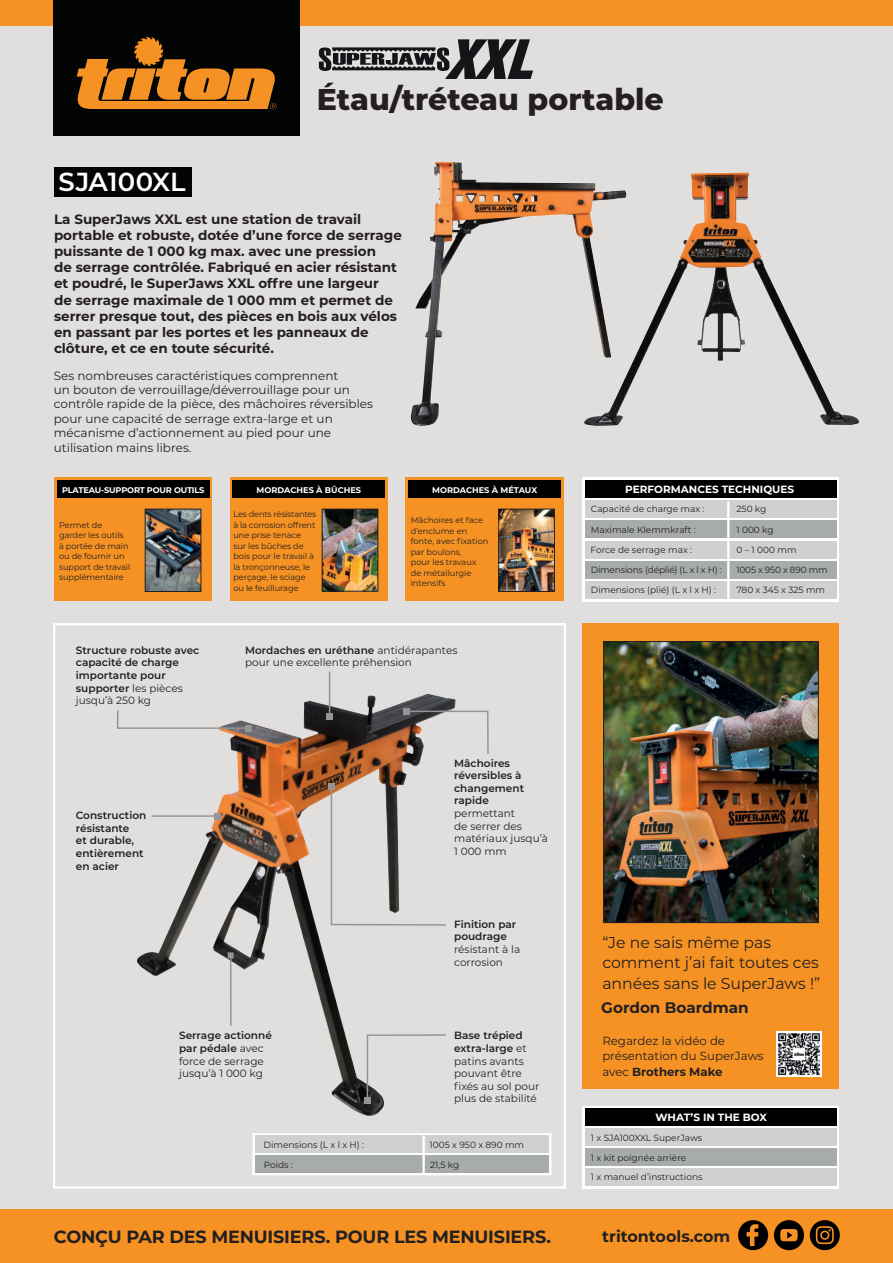
<style>
.page{position:relative;width:893px;height:1263px;background:#fff}
.page>*{position:absolute;margin:0;border:0;box-sizing:border-box;transform-origin:0 0}
.t1{font:800 30px "Montserrat";color:#231f20}
.t2{font:600 25.95px "Montserrat";color:#fff}
.t3{font:700 17.7px "Montserrat";letter-spacing:-.01em;color:#231f20}
.t4{font:700 15.9px "Montserrat";color:#231f20}
.t5{font:15.75px/20.9px "Montserrat";color:#231f20}
.t6{font:700 15.3px "Montserrat";color:#231f20}
.t7{font:700 13.5px/16.2px "Montserrat";color:#231f20}
.t8{font:12px/14.4px "Montserrat";color:#231f20}
.t9{font:11.7px/15.5px "Montserrat";color:#231f20}
.t10{font:10.5px/12.6px "Montserrat";color:#231f20}
.t11{font:600 10.5px/12.6px "Montserrat";color:#231f20}
.t12{font:700 10.5px "Montserrat";color:#fff}
.t13{font:9px/19.5px "Montserrat";color:#231f20}
.t14{font:9px "Montserrat";letter-spacing:-.02em;color:#231f20}
.t15{font:8.25px/10.5px "Montserrat";letter-spacing:-.01em;color:#231f20}
.t16{font:700 8.25px "Montserrat";letter-spacing:-.01em;color:#fff}
.s1{font-weight:400}
.s2{font-weight:600}
.s3{font-weight:700}
</style>
<div class="page">
<div style="left:0;top:1px;width:893px;height:1262px;background:#e1dfde"></div>
<div style="left:53px;top:623px;width:513px;height:566px;border:2px solid #fff"></div>
<div style="left:0;top:0;width:893px;height:26px;background:#f59223"></div>
<div style="left:53px;top:0;width:247px;height:136px;background:#030505"></div>
<svg style="left:76px;top:37px;width:200px;height:72px"></svg>
<div style="left:0;top:1209px;width:893px;height:54px;background:#f59223"></div>
<svg style="left:738px;top:1220px;width:30px;height:30px"></svg>
<svg style="left:774px;top:1220px;width:30px;height:30px"></svg>
<svg style="left:810px;top:1220px;width:30px;height:30px"></svg>
<div style="left:583px;top:1106px;width:256px;height:83px;background:#fff"></div>
<div style="left:585px;top:1108px;width:252px;height:18px;background:#000001"></div>
<div style="left:585px;top:1128px;width:252px;height:18px;background:#cfd1d0"></div>
<div style="left:585px;top:1148px;width:252px;height:18px;background:#a8abab"></div>
<div style="left:585px;top:1168px;width:252px;height:18px;background:#cfd1d0"></div>
<div style="left:583px;top:623px;width:256px;height:466px;background:#f59223"></div>
<svg style="left:252px;top:1133px;width:299px;height:42px;background:#f7f7f7"></svg>
<div style="left:255px;top:1136px;width:294px;height:17px;background:#cfd1d0"></div>
<div style="left:255px;top:1155px;width:293px;height:18px;background:#a8abab"></div>
<hr style="left:422px;top:1135px;width:3px;height:40px;background:#fff">
<div style="left:54px;top:477px;width:158px;height:123px;background:#f59223"></div>
<div style="left:230px;top:477px;width:158px;height:123px;background:#f59223"></div>
<div style="left:405px;top:477px;width:159px;height:123px;background:#f59223"></div>
<div style="left:408px;top:480px;width:153px;height:18px;background:#000001"></div>
<div style="left:232px;top:481px;width:153px;height:17px;background:#000001"></div>
<div style="left:57px;top:481px;width:153px;height:17px;background:#000001"></div>
<img style="left:147px;top:511px;width:52px;height:79px">
<div style="left:145px;top:509px;width:56px;height:83px;border:1px solid #231f20"></div>
<img style="left:324px;top:511px;width:52px;height:78px">
<div style="left:322px;top:509px;width:56px;height:82px;border:1px solid #231f20"></div>
<img style="left:500px;top:511px;width:53px;height:79px">
<div style="left:498px;top:509px;width:57px;height:83px;border:1px solid #231f20"></div>
<img style="left:411px;top:162px;width:172px;height:264px">
<img style="left:583px;top:172px;width:242px;height:254px">
<div style="left:54px;top:167px;width:138px;height:30px;background:#040503"></div>
<svg style="left:582px;top:477px;width:257px;height:124px;background:#f4f5f5"></svg>
<div style="left:585px;top:480px;width:251px;height:18px;background:#000001"></div>
<div style="left:585px;top:541px;width:251px;height:17px;background:#cfd1d0"></div>
<div style="left:585px;top:561px;width:251px;height:17px;background:#a8abab"></div>
<div style="left:585px;top:581px;width:251px;height:17px;background:#cfd1d0"></div>
<div style="left:585px;top:500px;width:251px;height:18px;background:#cfd1d0"></div>
<div style="left:585px;top:520px;width:251px;height:18px;background:#a8abab"></div>
<hr style="left:727px;top:501px;width:2px;height:98px;background:#fff">
<img style="left:137px;top:694px;width:290px;height:415px">
<hr style="left:230px;top:955px;width:2px;height:71px;background:#949695">
<svg style="left:228px;top:952px;width:6px;height:6px"></svg>
<svg style="left:116px;top:709px;width:135px;height:22px"></svg>
<svg style="left:403px;top:708px;width:86px;height:47px"></svg>
<svg style="left:364px;top:1033px;width:82px;height:70px"></svg>
<svg style="left:328px;top:783px;width:118px;height:143px"></svg>
<hr style="left:329px;top:671px;width:1px;height:45px;background:#949695">
<svg style="left:327px;top:713px;width:6px;height:6px"></svg>
<hr style="left:152px;top:815px;width:66px;height:2px;background:#949695">
<svg style="left:215px;top:813px;width:6px;height:6px"></svg>
<svg style="left:319px;top:39px;width:214px;height:40px"></svg>
<img style="left:605px;top:643px;width:211px;height:278px">
<div style="left:603px;top:641px;width:215px;height:282px;border:1px solid #231f20"></div>
<img style="left:776px;top:1032px;width:45px;height:45px">
<h2 class="t2" style="left:58px;top:163px;width:129px">SJA100XL</h2>
<h1 class="t1" style="left:317px;top:77px;width:349px">Étau/tréteau portable</h1>
<p class="t7" style="left:54px;top:210px;width:349px">La SuperJaws XXL est une station de travail portable et robuste, dotée d’une force de serrage puissante de 1 000 kg max. avec une pression<br>de serrage contrôlée. Fabriqué en acier résistant et poudré, le SuperJaws XXL offre une largeur<br>de serrage maximale de 1 000 mm et permet de serrer presque tout, des pièces en bois aux vélos en passant par les portes et les panneaux de clôture, et ce en toute sécurité.</p>
<p class="t8" style="left:54px;top:368px;width:321px">Ses nombreuses caractéristiques comprennent<br>un bouton de verrouillage/déverrouillage pour un contrôle rapide de la pièce, des mâchoires réversibles pour une capacité de serrage extra-large et un mécanisme d’actionnement au pied pour une utilisation mains libres.</p>
<p class="t16" style="left:62px;top:484px;width:144px">PLATEAU-SUPPORT POUR OUTILS</p>
<p class="t16" style="left:257px;top:484px;width:106px">MORDACHES À BÛCHES</p>
<p class="t16" style="left:432px;top:484px;width:107px">MORDACHES À MÉTAUX</p>
<p class="t15" style="left:59px;top:519px;width:73px">Permet de garder les outils à portée de main ou de fournir un support de travail supplémentaire</p>
<p class="t15" style="left:233px;top:509px;width:84px">Les dents résistantes à la corrosion offrent une prise tenace<br>sur les bûches de bois pour le travail à la tronçonneuse, le perçage, le sciage ou le feuillurage</p>
<p class="t15" style="left:411px;top:515px;width:79px">Mâchoires et face d’enclume en fonte, avec fixation par boulons,<br>pour les travaux de métallurgie intensifs</p>
<p class="t11" style="left:76px;top:643px;width:125px">Structure robuste avec capacité de charge importante pour supporter <span class="s1">les pièces jusqu’à 250 kg</span></p>
<p class="t11" style="left:76px;top:809px;width:72px">Construction résistante<br>et durable, entièrement en acier</p>
<p class="t10" style="left:245px;top:643px;width:214px"><span class="s2">Mordaches en uréthane</span> antidérapantes pour une excellente préhension</p>
<p class="t11" style="left:454px;top:756px;width:71px">Mâchoires réversibles à changement rapide</p>
<p class="t10" style="left:454px;top:806px;width:95px">permettant<br>de serrer des matériaux jusqu’à<br>1 000 mm</p>
<p class="t11" style="left:454px;top:917px;width:64px">Finition par poudrage</p>
<p class="t10" style="left:454px;top:942px;width:68px">résistant à la corrosion</p>
<p class="t10" style="left:179px;top:1029px;width:94px"><span class="s2">Serrage actionné par pédale</span> avec force de serrage jusqu’à 1 000 kg</p>
<p class="t10" style="left:454px;top:1029px;width:87px"><span class="s2">Base trépied extra-large</span> et patins avants pouvant être fixés au sol pour plus de stabilité</p>
<p class="t13" style="left:264px;top:1135px;width:102px">Dimensions (L x l x H) :<br>Poids :</p>
<p class="t13" style="left:430px;top:1135px;width:96px">1005 x 950 x 890 mm</p>
<p class="t13" style="left:430px;top:1155px;width:31px">21,5 kg</p>
<p class="t12" style="left:625px;top:481px;width:171px">PERFORMANCES TECHNIQUES</p>
<p class="t13" style="left:591px;top:498px;width:115px">Capacité de charge max :</p>
<p class="t13" style="left:591px;top:520px;width:106px">Maximale Klemmkraft :</p>
<p class="t13" style="left:591px;top:540px;width:103px">Force de serrage max :</p>
<p class="t14" style="left:591px;top:564px;width:132px">Dimensions (déplié) (L x l x H) :</p>
<p class="t13" style="left:591px;top:580px;width:127px">Dimensions (plié) (L x l x H) :</p>
<p class="t13" style="left:736px;top:498px;width:31px">250 kg</p>
<p class="t13" style="left:736px;top:519px;width:39px">1 000 kg</p>
<p class="t13" style="left:736px;top:540px;width:62px">0 – 1 000 mm</p>
<p class="t14" style="left:736px;top:564px;width:93px">1005 x 950 x 890 mm</p>
<p class="t13" style="left:736px;top:580px;width:90px">780 x 345 x 325 mm</p>
<p class="t5" style="left:602px;top:931px;width:219px">“Je ne sais même pas comment j’ai fait toutes ces années sans le SuperJaws !”</p>
<p class="t6" style="left:601px;top:997px;width:149px">Gordon Boardman</p>
<p class="t9" style="left:602px;top:1032px;width:163px">Regardez la vidéo de présentation du SuperJaws avec <span class="s3">Brothers Make</span></p>
<p class="t12" style="left:655px;top:1110px;width:113px">WHAT’S IN THE BOX</p>
<p class="t13" style="left:591px;top:1127px;width:113px">1 x SJA100XXL SuperJaws</p>
<p class="t13" style="left:591px;top:1147px;width:113px">1 x kit poignée arrière<br>1 x manuel d’instructions</p>
<h3 class="t3" style="left:54px;top:1224px;width:499px">CONÇU PAR DES MENUISIERS. POUR LES MENUISIERS.</h3>
<p class="t4" style="left:602px;top:1225px;width:130px">tritontools.com</p>
</div>
